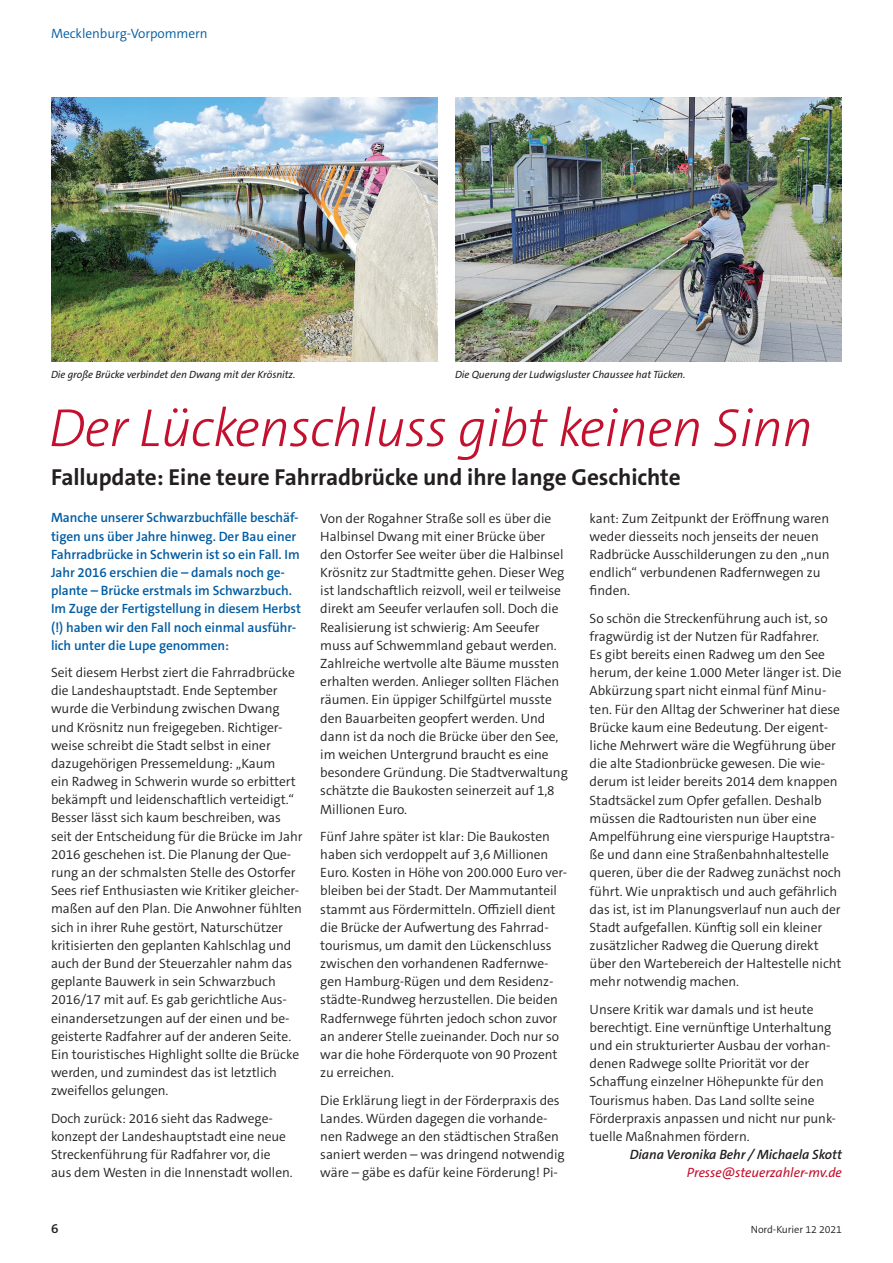
<style>
.page{position:relative;width:893px;height:1263px;background:#fff}
.page>*{position:absolute;margin:0;border:0;box-sizing:border-box;transform-origin:0 0}
.t1{font:italic 300 54px "The Sans C5";letter-spacing:-.01em;color:#c3102e}
.t2{font:700 23.25px "The Sans C5";letter-spacing:-.005em;color:#231f20}
.t3{font:300 13.5px/18.1px "The Sans C5";letter-spacing:-.005em;color:#231f20}
.t4{font:600 13.5px/18.1px "The Sans C5";letter-spacing:-.005em;color:#015ca3}
.t5{font:italic 600 13.5px "The Sans C5";letter-spacing:-.005em;color:#231f20}
.t6{font:italic 13.5px "The Sans C5";letter-spacing:-.005em;color:#c3102e}
.t7{font:300 13.5px "The Sans C5";letter-spacing:-.005em;color:#015ca3}
.t8{font:600 13.5px "The Sans C5";color:#231f20}
.t9{font:italic 10.5px "The Sans C5";letter-spacing:-.005em;color:#231f20}
.t10{font:300 10.5px "The Sans C5";letter-spacing:-.005em;color:#231f20}
</style>
<div class="page">
<img style="left:51px;top:98px;width:387px;height:263px">
<img style="left:455px;top:98px;width:387px;height:263px">
<p class="t7" style="left:51px;top:24px;width:158px">Mecklenburg-Vorpommern</p>
<p class="t9" style="left:51px;top:367px;width:246px">Die große Brücke verbindet den Dwang mit der Krösnitz.</p>
<p class="t9" style="left:455px;top:367px;width:232px">Die Querung der Ludwigsluster Chaussee hat Tücken.</p>
<h1 class="t1" style="left:49px;top:393px;width:765px">Der Lückenschluss gibt keinen Sinn</h1>
<h2 class="t2" style="left:51px;top:462px;width:631px">Fallupdate: Eine teure Fahrradbrücke und ihre lange Geschichte</h2>
<p class="t4" style="left:51px;top:509px;width:251px">Manche unserer Schwarzbuchfälle beschäf&shy;tigen uns über Jahre hinweg. Der Bau einer Fahrradbrücke in Schwerin ist so ein Fall. Im Jahr 2016 erschien die – damals noch ge&shy;plante – Brücke erstmals im Schwarzbuch.<br>Im Zuge der Fertigstellung in diesem Herbst (!) haben wir den Fall noch einmal ausführ&shy;lich unter die Lupe genommen:</p>
<p class="t3" style="left:51px;top:663px;width:253px">Seit diesem Herbst ziert die Fahrradbrücke die Landeshauptstadt. Ende September wurde die Verbindung zwischen Dwang und Krösnitz nun freigegeben. Richtiger&shy;weise schreibt die Stadt selbst in einer dazugehörigen Pressemeldung: „Kaum<br>ein Radweg in Schwerin wurde so erbittert bekämpft und leidenschaftlich verteidigt.“ Besser lässt sich kaum beschreiben, was seit der Entscheidung für die Brücke im Jahr 2016 geschehen ist. Die Planung der Que&shy;rung an der schmalsten Stelle des Ostorfer Sees rief Enthusiasten wie Kritiker gleicher&shy;maßen auf den Plan. Die Anwohner fühlten sich in ihrer Ruhe gestört, Naturschützer kritisierten den geplanten Kahlschlag und auch der Bund der Steuerzahler nahm das geplante Bauwerk in sein Schwarzbuch 2016/17 mit auf. Es gab gerichtliche Aus&shy;einandersetzungen auf der einen und be&shy;geisterte Radfahrer auf der anderen Seite.<br>Ein touristisches Highlight sollte die Brücke werden, und zumindest das ist letztlich zweifellos gelungen.</p>
<p class="t3" style="left:51px;top:1109px;width:243px">Doch zurück: 2016 sieht das Radwege&shy;konzept der Landeshauptstadt eine neue Streckenführung für Radfahrer vor, die aus dem Westen in die Innenstadt wollen.</p>
<p class="t3" style="left:320px;top:509px;width:249px">Von der Rogahner Straße soll es über die Halbinsel Dwang mit einer Brücke über den Ostorfer See weiter über die Halbinsel Krösnitz zur Stadtmitte gehen. Dieser Weg ist landschaftlich reizvoll, weil er teilweise direkt am Seeufer verlaufen soll. Doch die Realisierung ist schwierig: Am Seeufer muss auf Schwemmland gebaut werden.<br>Zahlreiche wertvolle alte Bäume mussten erhalten werden. Anlieger sollten Flächen räumen. Ein üppiger Schilfgürtel musste den Bauarbeiten geopfert werden. Und dann ist da noch die Brücke über den See, im weichen Untergrund braucht es eine besondere Gründung. Die Stadtverwaltung schätzte die Baukosten seinerzeit auf 1,8<br>Millionen Euro.</p>
<p class="t3" style="left:320px;top:827px;width:248px">Fünf Jahre später ist klar: Die Baukosten haben sich verdoppelt auf 3,6 Millionen Euro. Kosten in Höhe von 200.000 Euro ver&shy;bleiben bei der Stadt. Der Mammutanteil stammt aus Fördermitteln. Offiziell dient die Brücke der Aufwertung des Fahrrad&shy;tourismus, um damit den Lückenschluss zwischen den vorhandenen Radfernwe&shy;gen Hamburg-Rügen und dem Residenz&shy;städte-Rundweg herzustellen. Die beiden Radfernwege führten jedoch schon zuvor an anderer Stelle zueinander. Doch nur so war die hohe Förderquote von 90 Prozent zu erreichen.</p>
<p class="t3" style="left:320px;top:1091px;width:246px">Die Erklärung liegt in der Förderpraxis des Landes. Würden dagegen die vorhande&shy;nen Radwege an den städtischen Straßen saniert werden – was dringend notwendig wäre – gäbe es dafür keine Förderung! Pi-</p>
<p class="t3" style="left:590px;top:509px;width:241px">kant: Zum Zeitpunkt der Eröffnung waren weder diesseits noch jenseits der neuen Radbrücke Ausschilderungen zu den „nun endlich“ verbundenen Radfernwegen zu finden.</p>
<p class="t3" style="left:590px;top:609px;width:253px">So schön die Streckenführung auch ist, so fragwürdig ist der Nutzen für Radfahrer.<br>Es gibt bereits einen Radweg um den See herum, der keine 1.000 Meter länger ist. Die Abkürzung spart nicht einmal fünf Minu&shy;ten. Für den Alltag der Schweriner hat diese Brücke kaum eine Bedeutung. Der eigent&shy;liche Mehrwert wäre die Wegführung über die alte Stadionbrücke gewesen. Die wie&shy;derum ist leider bereits 2014 dem knappen Stadtsäckel zum Opfer gefallen. Deshalb müssen die Radtouristen nun über eine Ampelführung eine vierspurige Hauptstra&shy;ße und dann eine Straßenbahnhaltestelle queren, über die der Radweg zunächst noch führt. Wie unpraktisch und auch gefährlich das ist, ist im Planungsverlauf nun auch der Stadt aufgefallen. Künftig soll ein kleiner zusätzlicher Radweg die Querung direkt über den Wartebereich der Haltestelle nicht mehr notwendig machen.</p>
<p class="t3" style="left:590px;top:1000px;width:248px">Unsere Kritik war damals und ist heute berechtigt. Eine vernünftige Unterhaltung und ein strukturierter Ausbau der vorhan&shy;denen Radwege sollte Priorität vor der Schaffung einzelner Höhepunkte für den Tourismus haben. Das Land sollte seine Förderpraxis anpassen und nicht nur punk&shy;tuelle Maßnahmen fördern.</p>
<p class="t5" style="left:630px;top:1146px;width:214px">Diana Veronika Behr / Michaela Skott</p>
<p class="t6" style="left:687px;top:1164px;width:156px">Presse@steuerzahler-mv.de</p>
<p class="t8" style="left:51px;top:1220px;width:9px">6</p>
<p class="t10" style="left:751px;top:1222px;width:93px">Nord-Kurier 12 2021</p>
</div>
